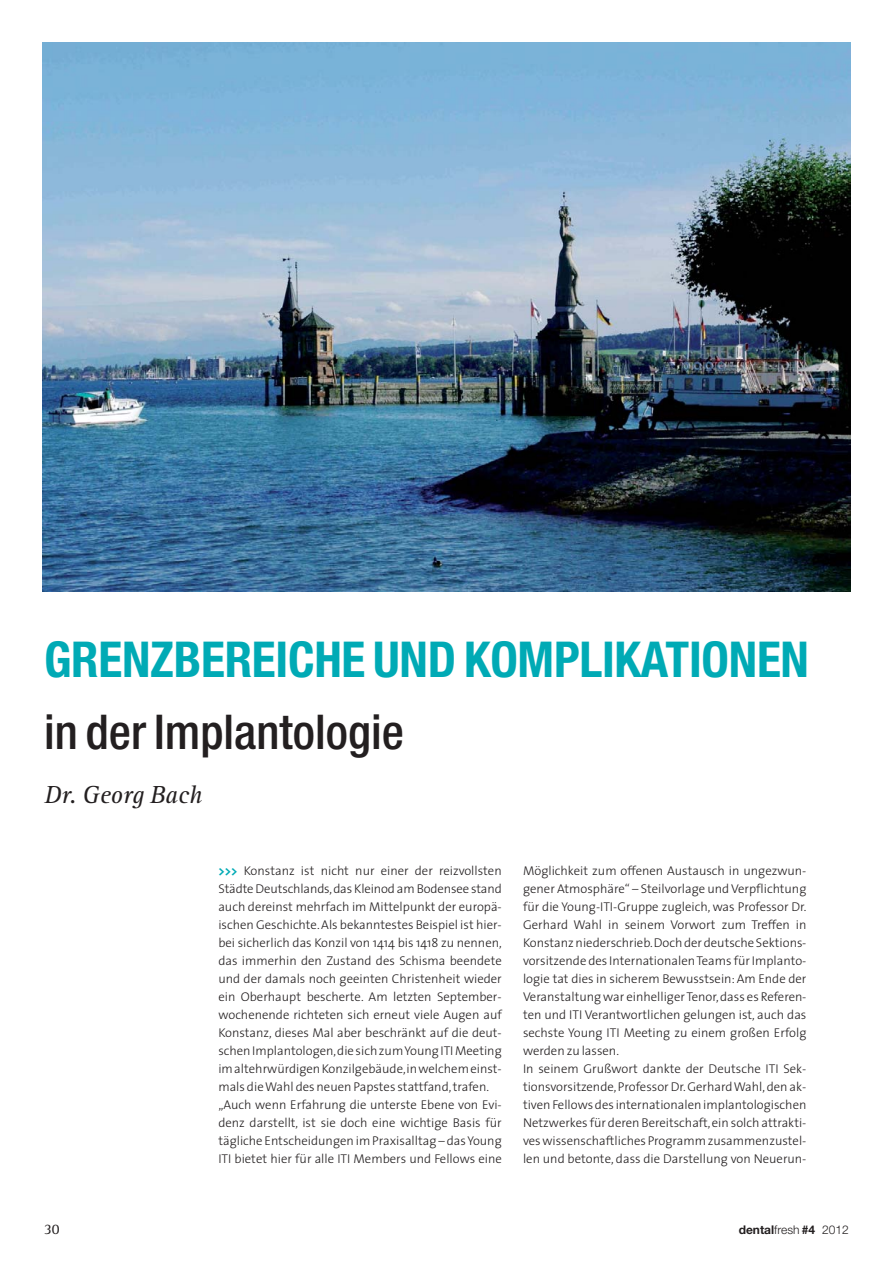
<style>
.page{position:relative;width:893px;height:1263px;background:#fff}
.page>*{position:absolute;margin:0;border:0;box-sizing:border-box;transform-origin:0 0}
.t1{font:700 condensed 49.5px "Helvetica Neue";letter-spacing:-.005em;color:#00aab5}
.t2{font:500 condensed 48px "Helvetica Neue";color:#231f20}
.t3{font:italic 25.5px "Rotis Serif";color:#231f20}
.t4{font:15px "Rotis Serif";color:#231f20}
.t5{font:300 12.75px/18px "The Sans";color:#231f20}
.t6{font:300 12px "Helvetica Neue";color:#231f20}
.s1{font-weight:700;color:#00aab5}
.s2{font-weight:700}
</style>
<div class="page">
<img style="left:43px;top:43px;width:807px;height:548px">
<h1 class="t1" style="left:44px;top:642px;width:766px">GRENZBEREICHE UND KOMPLIKATIONEN</h1>
<h2 class="t2" style="left:44px;top:715px;width:361px">in der Implantologie</h2>
<h3 class="t3" style="left:44px;top:784px;width:160px">Dr. Georg Bach</h3>
<p class="t5" style="left:218px;top:863px;width:285px"><span class="s1">&gt;&gt;&gt;</span> Konstanz ist nicht nur einer der reizvollsten Städte Deutschlands, das Kleinod am Bodensee stand auch dereinst mehrfach im Mittelpunkt der europä - ischen Geschichte. Als bekanntestes Beispiel ist hier&shy;bei sicherlich das Konzil von 1414 bis 1418 zu nennen, das immerhin den Zustand des Schisma beendete und der damals noch geeinten Christenheit wieder ein Oberhaupt bescherte. Am letzten September - wochen ende richteten sich erneut viele Augen auf Konstanz, dieses Mal aber beschränkt auf die deut&shy;schen Implantologen, die sich zum Young ITI Meeting im altehrwürdigen Konzilgebäude, in welchem einst&shy;mals die Wahl des neuen Papstes stattfand, trafen. „Auch wenn Erfahrung die unterste Ebene von Evi - denz darstellt, ist sie doch eine wichtige Basis für tägliche Entscheidungen im Praxisalltag – das Young ITI bietet hier für alle ITI Members und Fellows eine</p>
<p class="t5" style="left:523px;top:863px;width:285px">Möglichkeit zum offenen Austausch in ungezwun - gener Atmosphäre“ – Steilvorlage und Verpflichtung für die Young-ITI-Gruppe zugleich, was Professor Dr.<br>Gerhard Wahl in seinem Vorwort zum Treffen in Konstanz niederschrieb. Doch der deutsche Sektions - vor sit zende des Internationalen Teams für Implan to - logie tat dies in sicherem Bewusstsein: Am Ende der Veranstaltung war einhelliger Tenor, dass es Referen - ten und ITI Verantwortlichen gelungen ist, auch das sechste Young ITI Meeting zu einem großen Erfolg werden zu lassen.<br>In seinem Grußwort dankte der Deutsche ITI Sek - tionsvorsitzende, Professor Dr. Gerhard Wahl, den ak&shy;tiven Fellows des internationalen implantologischen Netzwerkes für deren Bereitschaft, ein solch attrakti&shy;ves wissenschaftliches Programm zusammenzustel&shy;len und betonte, dass die Darstellung von Neuerun -</p>
<p class="t4" style="left:44px;top:1222px;width:17px">30</p>
<p class="t6" style="left:739px;top:1222px;width:112px"><span class="s2">dental</span>fresh <span class="s2">#4</span> 2012</p>
</div>
